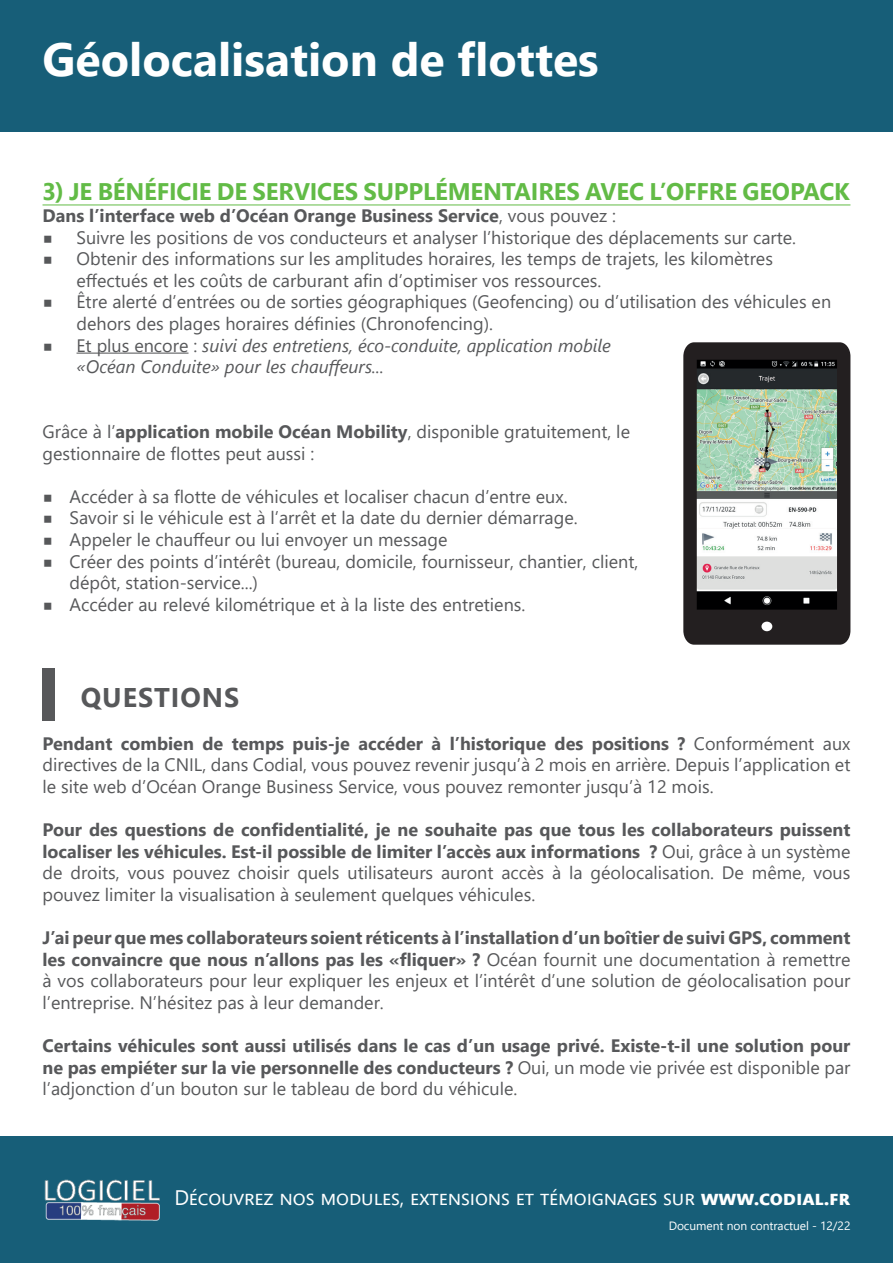
<style>
.page{position:relative;width:893px;height:1263px;background:#fff}
.page>*{position:absolute;margin:0;border:0;box-sizing:border-box;transform-origin:0 0}
.t1{font:700 46.5px "Segoe UI";color:#fff}
.t2{font:700 27px "Segoe UI";letter-spacing:.035em;color:#57585a}
.t3{font:700 24px "Segoe UI";letter-spacing:-.005em;color:#62bb46}
.t4{font:21px "Segoe UI";letter-spacing:-.005em;color:#fff}
.t5{font:18px/21.6px "Segoe UI";color:#57585a}
.t6{font:700 18px/21.6px "Segoe UI";color:#57585a;text-align:justify}
.t7{font:italic 18px/21.6px "Segoe UI";color:#57585a}
.t8{font:12px "Segoe UI";letter-spacing:-.005em;color:#fff}
.s1{font-weight:400}
.s2{font-family:"Montserrat"}
.s3{font-family:"Montserrat";font-style:normal}
.s4{font-style:normal}
.s5{font-weight:700}
</style>
<div class="page">
<div style="left:0;top:0;width:893px;height:132px;background:#175e78"></div>
<div style="left:0;top:1136px;width:893px;height:127px;background:#175e78"></div>
<img style="left:44px;top:1179px;width:115px;height:41px">
<div style="left:43px;top:668px;width:12px;height:52px;background:#57585a"></div>
<hr style="left:43px;top:205px;width:807px;height:1px;background:#62bb46">
<hr style="left:77px;top:353px;width:111px;height:1px;background:#57585a">
<svg style="left:683px;top:342px;width:167px;height:303px;background:#7e877f"></svg>
<h1 class="t1" style="left:43px;top:16px;width:558px">Géolocalisation de flottes</h1>
<h3 class="t3" style="left:43px;top:169px;width:809px">3) JE BÉNÉFICIE DE SERVICES SUPPLÉMENTAIRES AVEC L’OFFRE GEOPACK</h3>
<p class="t6" style="left:43px;top:203px;width:575px">Dans l’interface web d’Océan Orange Business Service<span class="s1">, vous pouvez :</span></p>
<p class="t5" style="left:43px;top:225px;width:755px"><span class="s2">■</span> Suivre les positions de vos conducteurs et analyser l’historique des déplacements sur carte.</p>
<p class="t5" style="left:77px;top:246px;width:698px;text-indent:-34px"><span class="s2">■</span> Obtenir des informations sur les amplitudes horaires, les temps de trajets, les kilomètres effectués et les coûts de carburant afin d’optimiser vos ressources.</p>
<p class="t5" style="left:77px;top:290px;width:756px;text-indent:-34px"><span class="s2">■</span> Être alerté d’entrées ou de sorties géographiques (Geofencing) ou d’utilisation des véhicules en dehors des plages horaires définies (Chronofencing).</p>
<p class="t7" style="left:77px;top:331px;width:536px;text-indent:-34px"><span class="s3">■</span> <span class="s4">Et plus encore :</span> suivi des entretiens, éco-conduite, application mobile «Océan Conduite» pour les chauffeurs...</p>
<p class="t5" style="left:43px;top:419px;width:589px">Grâce à l’<span class="s5">application mobile Océan Mobility</span>, disponible gratuitement, le gestionnaire de flottes peut aussi :</p>
<p class="t5" style="left:43px;top:484px;width:527px"><span class="s2">■</span> Accéder à sa flotte de véhicules et localiser chacun d’entre eux.</p>
<p class="t5" style="left:43px;top:506px;width:537px"><span class="s2">■</span> Savoir si le véhicule est à l’arrêt et la date du dernier démarrage.</p>
<p class="t5" style="left:43px;top:527px;width:406px"><span class="s2">■</span> Appeler le chauffeur ou lui envoyer un message</p>
<p class="t5" style="left:70px;top:549px;width:570px;text-indent:-27px"><span class="s2">■</span> Créer des points d’intérêt (bureau, domicile, fournisseur, chantier, client, dépôt, station-service...)</p>
<p class="t5" style="left:43px;top:592px;width:484px"><span class="s2">■</span> Accéder au relevé kilométrique et à la liste des entretiens.</p>
<h2 class="t2" style="left:81px;top:671px;width:160px">QUESTIONS</h2>
<p class="t5" style="left:43px;top:731px;width:809px;text-align:justify"><span class="s5">Pendant combien de temps puis-je accéder à l’historique des positions ?</span> Conformément aux directives de la CNIL, dans Codial, vous pouvez revenir jusqu’à 2 mois en arrière. Depuis l’application et le site web d’Océan Orange Business Service, vous pouvez remonter jusqu’à 12 mois.</p>
<p class="t5" style="left:43px;top:817px;width:809px;text-align:justify"><span class="s5">Pour des questions de confidentialité, je ne souhaite pas que tous les collaborateurs puissent localiser les véhicules. Est-il possible de limiter l’accès aux informations ?</span> Oui, grâce à un système de droits, vous pouvez choisir quels utilisateurs auront accès à la géolocalisation. De même, vous pouvez limiter la visualisation à seulement quelques véhicules.</p>
<p class="t5" style="left:43px;top:925px;width:809px;text-align:justify"><span class="s5">J’ai peur que mes collaborateurs soient réticents à l’installation d’un boîtier de suivi GPS, comment les convaincre que nous n’allons pas les «fliquer» ?</span> Océan fournit une documentation à remettre à vos collaborateurs pour leur expliquer les enjeux et l’intérêt d’une solution de géolocalisation pour l’entreprise. N’hésitez pas à leur demander.</p>
<p class="t6" style="left:43px;top:1033px;width:809px">Certains véhicules sont aussi utilisés dans le cas d’un usage privé. Existe-t-il une solution pour ne pas empiéter sur la vie personnelle des conducteurs ? <span class="s1">Oui, un mode vie privée est disponible par l’adjonction d’un bouton sur le tableau de bord du véhicule.</span></p>
<p class="t4" style="left:174px;top:1177px;width:678px">Découvrez nos modules, extensions et témoignages sur <span class="s5">www.codial.fr</span></p>
<p class="t8" style="left:669px;top:1214px;width:183px">Document non contractuel - 12/22</p>
</div>
